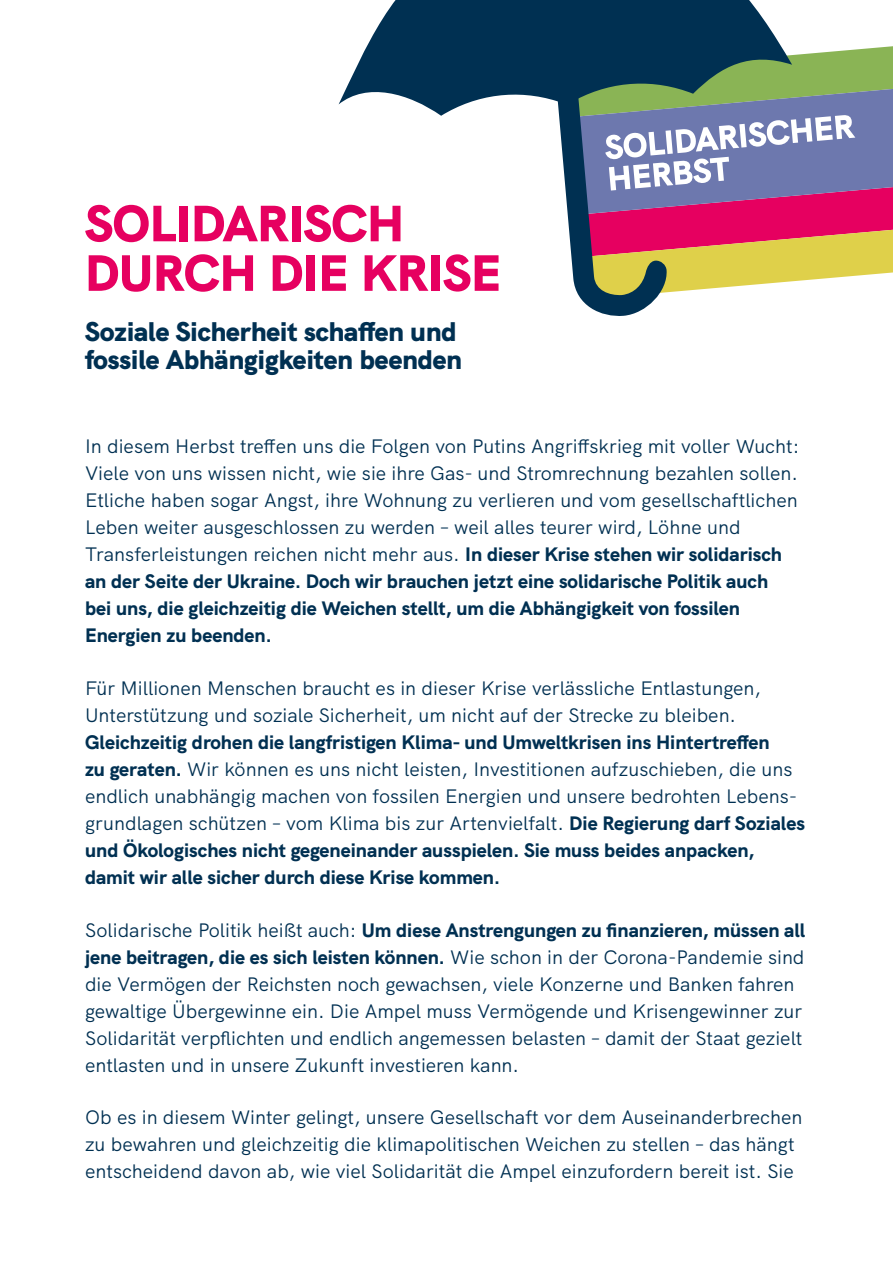
<style>
.page{position:relative;width:893px;height:1263px;background:#fff}
.page>*{position:absolute;margin:0;border:0;box-sizing:border-box;transform-origin:0 0}
.t1{font:900 51px/49.5px "HK Grotesk";color:#e60060}
.t2{font:900 27px/28.5px "HK Grotesk";color:#003052}
.t3{font:19.5px/27px "HK Grotesk";color:#003052}
.t4{font:800 19.5px/27px "HK Grotesk";color:#003052}
.s1{font-weight:800}
.s2{font-weight:400}
</style>
<div class="page">
<svg style="left:559px;top:46px;width:334px;height:270px"></svg>
<svg style="left:339px;top:0;width:453px;height:116px;background:#39606f"></svg>
<h1 class="t1" style="left:85px;top:194px;width:418px">SOLIDARISCH<br>DURCH DIE KRISE</h1>
<h2 class="t2" style="left:85px;top:315px;width:378px">Soziale Sicherheit schaffen und fossile Abhängigkeiten beenden</h2>
<p class="t3" style="left:85px;top:431px;width:716px">In diesem Herbst treffen uns die Folgen von Putins Angriffskrieg mit voller Wucht:<br>Viele von uns wissen nicht, wie sie ihre Gas- und Stromrechnung bezahlen sollen.<br>Etliche haben sogar Angst, ihre Wohnung zu verlieren und vom gesellschaftlichen Leben weiter ausgeschlossen zu werden – weil alles teurer wird, Löhne und Transferleistungen reichen nicht mehr aus. <span class="s1">In dieser Krise stehen wir solidarisch an der Seite der Ukraine. Doch wir brauchen jetzt eine solidarische Politik auch<br>bei uns, die gleichzeitig die Weichen stellt, um die Abhängigkeit von fossilen Energien zu beenden.</span></p>
<p class="t3" style="left:85px;top:673px;width:677px">Für Millionen Menschen braucht es in dieser Krise verlässliche Entlastungen,<br>Unterstützung und soziale Sicherheit, um nicht auf der Strecke zu bleiben.</p>
<p class="t4" style="left:85px;top:727px;width:721px">Gleichzeitig drohen die langfristigen Klima- und Umweltkrisen ins Hintertreffen<br>zu geraten. <span class="s2">Wir können es uns nicht leisten, Investitionen aufzuschieben, die uns endlich unabhängig machen von fossilen Energien und unsere bedrohten Lebens&shy;grundlagen schützen – vom Klima bis zur Artenvielfalt.</span> Die Regierung darf Soziales und Ökologisches nicht gegeneinander ausspielen. Sie muss beides anpacken, damit wir alle sicher durch diese Krise kommen.</p>
<p class="t3" style="left:85px;top:914px;width:722px">Solidarische Politik heißt auch: <span class="s1">Um diese Anstrengungen zu finanzieren, müssen all jene beitragen, die es sich leisten können.</span> Wie schon in der Corona-Pandemie sind die Vermögen der Reichsten noch gewachsen, viele Konzerne und Banken fahren gewaltige Übergewinne ein. Die Ampel muss Vermögende und Krisengewinner zur Solidarität verpflichten und endlich angemessen belasten – damit der Staat gezielt entlasten und in unsere Zukunft investieren kann.</p>
<p class="t3" style="left:85px;top:1102px;width:719px">Ob es in diesem Winter gelingt, unsere Gesellschaft vor dem Auseinanderbrechen zu bewahren und gleichzeitig die klimapolitischen Weichen zu stellen – das hängt entscheidend davon ab, wie viel Solidarität die Ampel einzufordern bereit ist. Sie</p>
</div>
